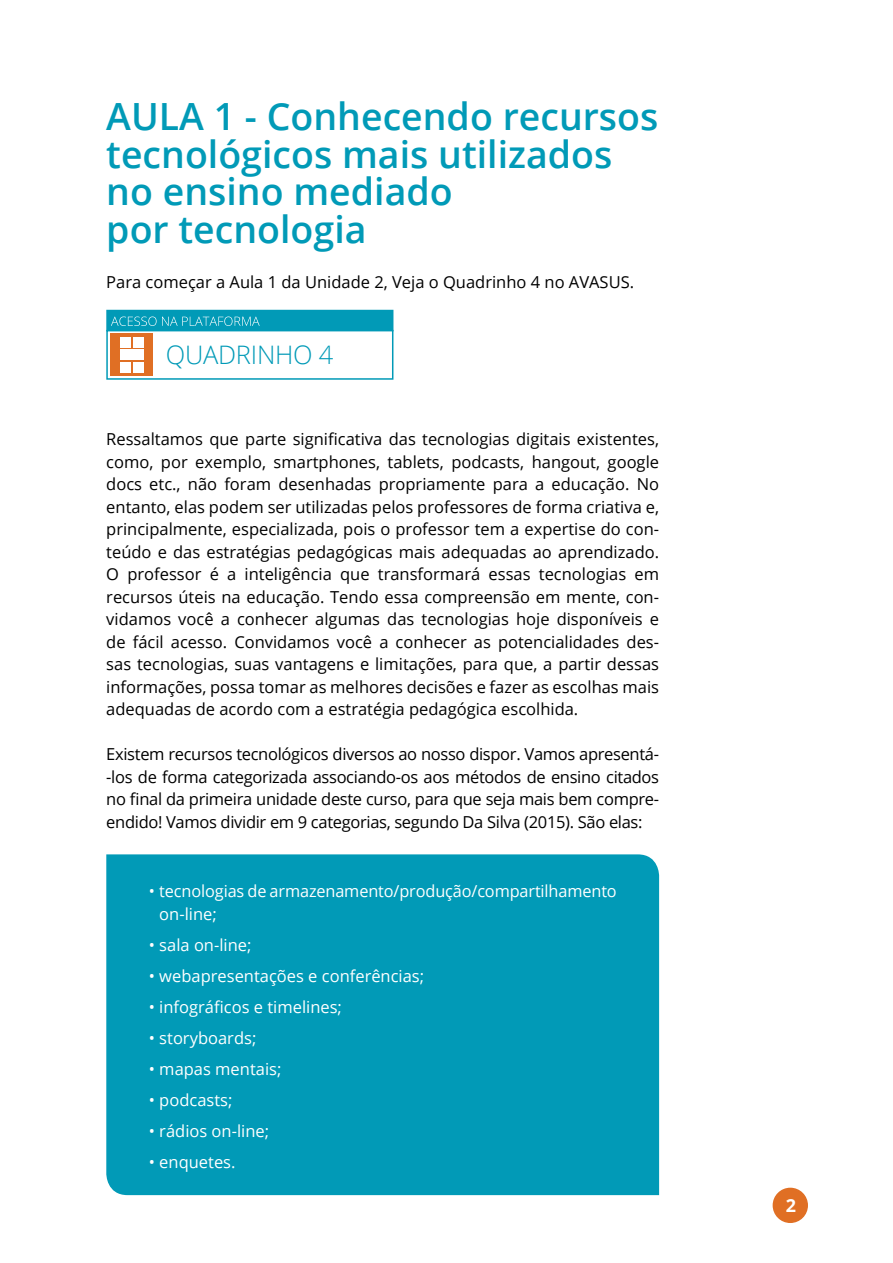
<style>
.page{position:relative;width:893px;height:1263px;background:#fff}
.page>*{position:absolute;margin:0;border:0;box-sizing:border-box;transform-origin:0 0}
.t1{font:600 37.5px/37.5px "Open Sans";color:#019ab7}
.t2{font:300 25.5px "Open Sans";letter-spacing:-.01em;color:#019ab7}
.t3{font:700 18px "Open Sans";color:#fff}
.t4{font:16.5px/22.5px "Open Sans";color:#000;text-align:justify}
.t5{font:16.5px/22.5px "Open Sans";color:#fff}
</style>
<div class="page">
<div style="left:773px;top:1188px;width:34px;height:34px;background:#e06f24;border-radius:50%"></div>
<div style="left:773px;top:1188px;width:35px;height:35px;border:2px solid #e06f24;border-radius:50%"></div>
<div style="left:106px;top:854px;width:553px;height:341px;background:#019ab7"></div>
<div style="left:106px;top:310px;width:287px;height:21px;background:#019ab7"></div>
<div style="left:106px;top:330px;width:287px;height:50px;background:#fff;border:2px solid #019ab7"></div>
<div style="left:111px;top:334px;width:42px;height:42px;background:#e06f24"></div>
<svg style="left:111px;top:316px;width:149px;height:10px"></svg>
<div style="left:120px;top:337px;width:11px;height:11px;background:#fff"></div>
<div style="left:120px;top:362px;width:11px;height:10px;background:#fff"></div>
<div style="left:120px;top:350px;width:23px;height:10px;background:#fff"></div>
<div style="left:133px;top:337px;width:10px;height:11px;background:#fff"></div>
<div style="left:133px;top:362px;width:10px;height:10px;background:#fff"></div>
<h1 class="t1" style="left:106px;top:97px;width:554px">AULA 1 - Conhecendo recursos tecnológicos mais utilizados no ensino mediado<br>por tecnologia</h1>
<p class="t4" style="left:106px;top:270px;width:529px">Para começar a Aula 1 da Unidade 2, Veja o Quadrinho 4 no AVASUS.</p>
<h2 class="t2" style="left:166px;top:337px;width:169px">QUADRINHO 4</h2>
<p class="t4" style="left:106px;top:427px;width:554px">Ressaltamos que parte significativa das tecnologias digitais existentes, como, por exemplo, smartphones, tablets, podcasts, hangout, google docs etc., não foram desenhadas propriamente para a educação. No entanto, elas podem ser utilizadas pelos professores de forma criativa e, principalmente, especializada, pois o professor tem a expertise do con&shy;teúdo e das estratégias pedagógicas mais adequadas ao aprendizado.<br>O professor é a inteligência que transformará essas tecnologias em recursos úteis na educação. Tendo essa compreensão em mente, con&shy;vidamos você a conhecer algumas das tecnologias hoje disponíveis e de fácil acesso. Convidamos você a conhecer as potencialidades des&shy;sas tecnologias, suas vantagens e limitações, para que, a partir dessas informações, possa tomar as melhores decisões e fazer as escolhas mais adequadas de acordo com a estratégia pedagógica escolhida.</p>
<p class="t4" style="left:106px;top:742px;width:554px">Existem recursos tecnológicos diversos ao nosso dispor. Vamos apresentá--los de forma categorizada associando-os aos métodos de ensino citados no final da primeira unidade deste curso, para que seja mais bem compre&shy;endido! Vamos dividir em 9 categorias, segundo Da Silva (2015). São elas:</p>
<p class="t5" style="left:159px;top:880px;width:459px;text-indent:-10px">• tecnologias de armazenamento/produção/compartilhamento on-line;</p>
<p class="t5" style="left:149px;top:933px;width:104px">• sala on-line;</p>
<p class="t5" style="left:149px;top:964px;width:277px">• webapresentações e conferências;</p>
<p class="t5" style="left:149px;top:995px;width:195px">• infográficos e timelines;</p>
<p class="t5" style="left:149px;top:1026px;width:109px">• storyboards;</p>
<p class="t5" style="left:149px;top:1057px;width:134px">• mapas mentais;</p>
<p class="t5" style="left:149px;top:1088px;width:85px">• podcasts;</p>
<p class="t5" style="left:149px;top:1119px;width:122px">• rádios on-line;</p>
<p class="t5" style="left:149px;top:1150px;width:88px">• enquetes.</p>
<p class="t3" style="left:786px;top:1193px;width:12px">2</p>
</div>
